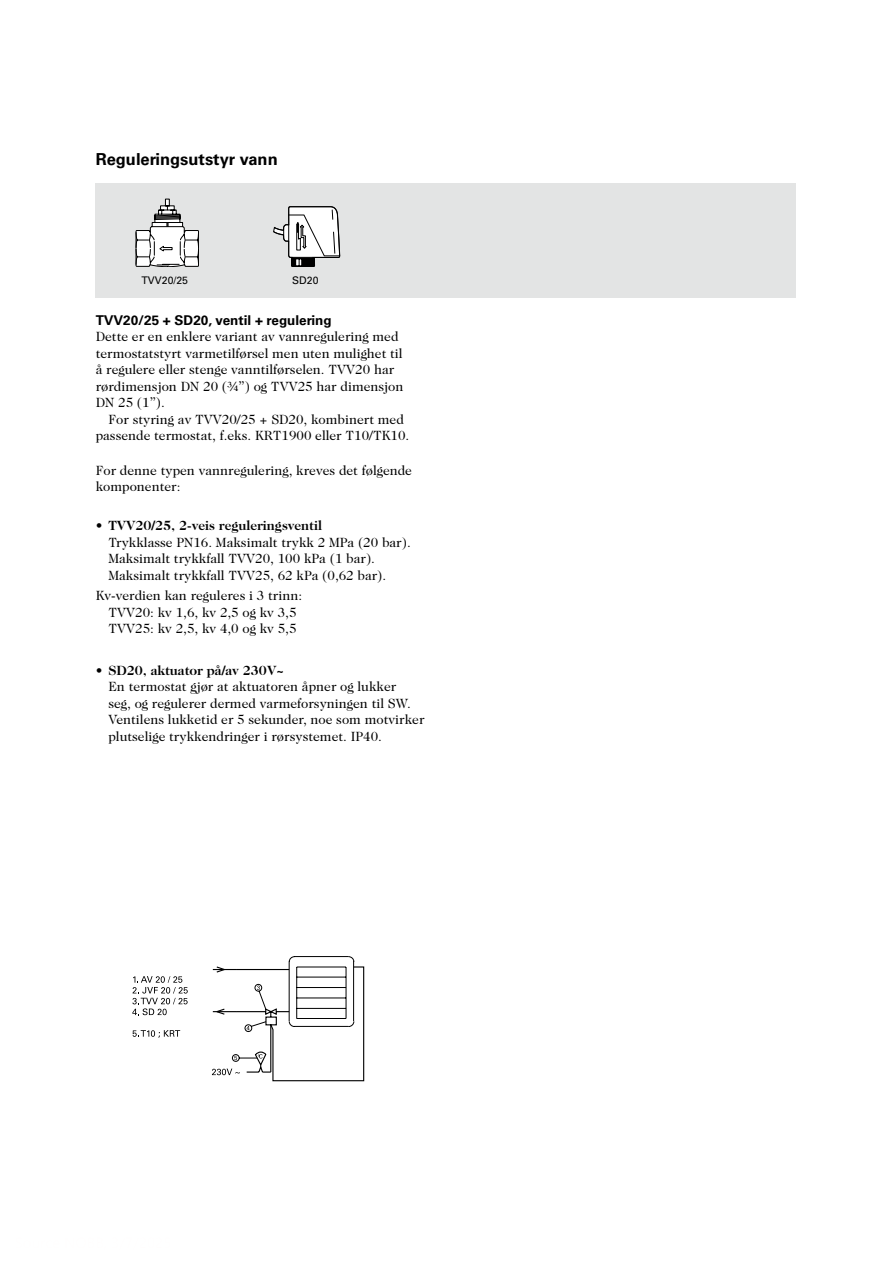
<style>
.page{position:relative;width:893px;height:1263px;background:#fff}
.page>*{position:absolute;margin:0;border:0;box-sizing:border-box;transform-origin:0 0}
.t1{font:700 16.5px "Univers";color:#000}
.t2{font:13.5px/16.5px "Caslon Two Twenty Four";color:#000}
.t3{font:700 13.5px "Univers";color:#000}
.t4{font:10.5px "Univers";color:#000}
.s1{font-weight:700}
</style>
<div class="page">
<div style="left:96px;top:184px;width:700px;height:114px;background:#e3e4e4"></div>
<svg style="left:132px;top:956px;width:232px;height:125px"></svg>
<svg style="left:136px;top:199px;width:63px;height:68px"></svg>
<svg style="left:273px;top:206px;width:67px;height:61px"></svg>
<p class="t1" style="left:96px;top:150px;width:184px">Reguleringsutstyr vann</p>
<p class="t4" style="left:141px;top:274px;width:48px">TVV20/25</p>
<p class="t4" style="left:292px;top:274px;width:28px">SD20</p>
<p class="t3" style="left:96px;top:312px;width:238px">TVV20/25 + SD20, ventil + regulering</p>
<p class="t2" style="left:96px;top:328px;width:309px">Dette er en enklere variant av vannregulering med termostatstyrt varmetilførsel men uten mulighet til å regulere eller stenge vanntilførselen. TVV20 har rørdimensjon DN 20 (¾”) og TVV25 har dimensjon DN 25 (1”).</p>
<p class="t2" style="left:96px;top:411px;width:315px;text-align:center">For styring av TVV20/25 + SD20, kombinert med passende termostat, f.eks. KRT1900 eller T10/TK10.</p>
<p class="t2" style="left:96px;top:462px;width:318px">For denne typen vannregulering, kreves det følgende komponenter:</p>
<p class="t2" style="left:108px;top:517px;width:304px;text-indent:-13px">• <span class="s1">TVV20/25, 2-veis reguleringsventil<br></span>Trykklasse PN16. Maksimalt trykk 2 MPa (20 bar).<br>Maksimalt trykkfall TVV20, 100 kPa (1 bar).<br>Maksimalt trykkfall TVV25, 62 kPa (0,62 bar).</p>
<p class="t2" style="left:96px;top:587px;width:208px;text-align:center">Kv-verdien kan reguleres i 3 trinn:<br>TVV20: kv 1,6, kv 2,5 og kv 3,5<br>TVV25: kv 2,5, kv 4,0 og kv 5,5</p>
<p class="t2" style="left:108px;top:662px;width:318px;text-indent:-13px">• <span class="s1">SD20, aktuator på/av 230V~<br></span>En termostat gjør at aktuatoren åpner og lukker<br>seg, og regulerer dermed varmeforsyningen til SW.<br>Ventilens lukketid er 5 sekunder, noe som motvirker plutselige trykkendringer i rørsystemet. IP40.</p>
</div>
